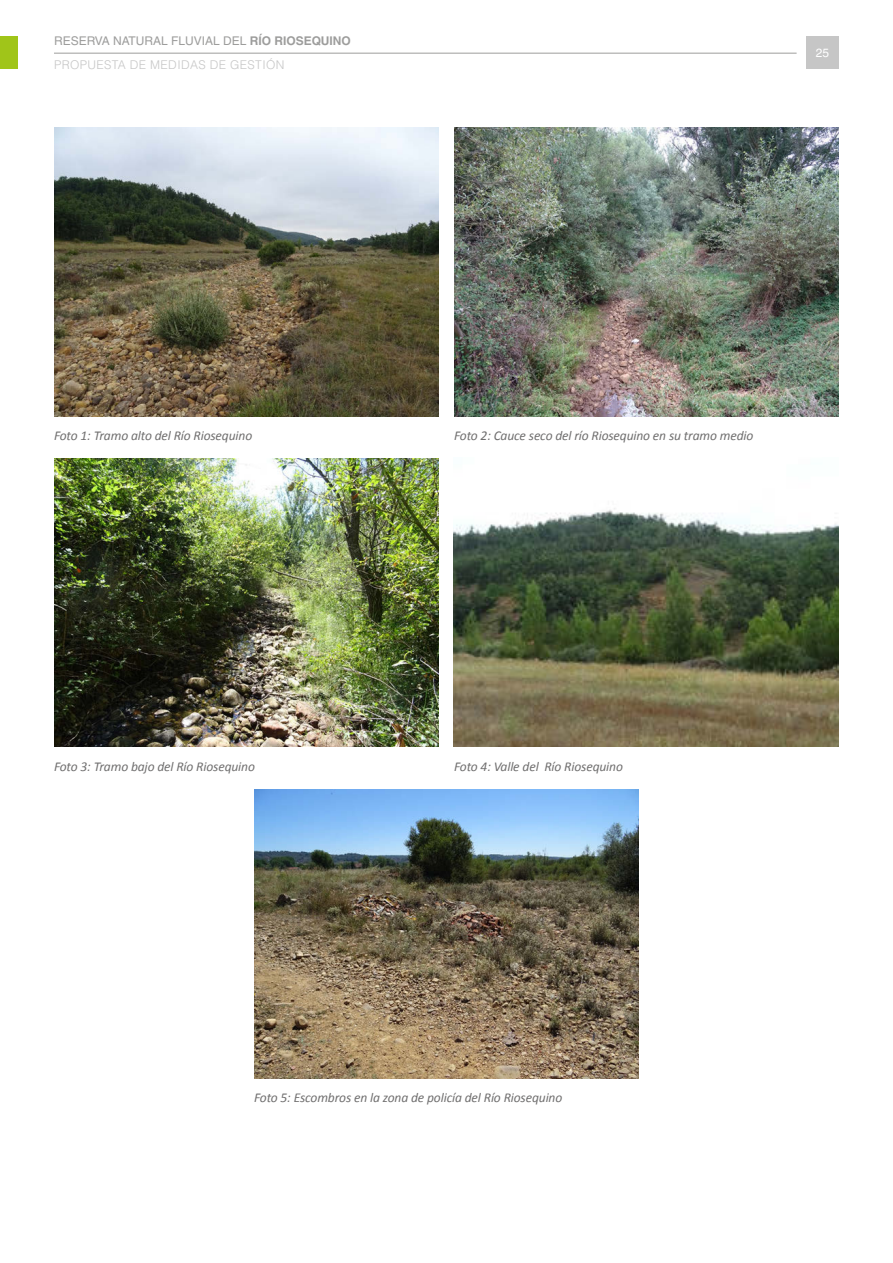
<style>
.page{position:relative;width:893px;height:1263px;background:#fff}
.page>*{position:absolute;margin:0;border:0;box-sizing:border-box;transform-origin:0 0}
.t1{font:italic 13.5px "Calibri";letter-spacing:-.01em;color:#706f6f}
.t2{font:300 12px/24.5px "Helvetica LT Std";letter-spacing:.03em;color:#c6c6c6}
.t3{font:12px "Helvetica LT Std";color:#fff}
.s1{font-weight:400;color:#9d9d9c}
.s2{font-weight:700;color:#9d9d9c}
</style>
<div class="page">
<hr style="left:54px;top:53px;width:743px;height:1px;background:#9d9d9c">
<div style="left:0;top:36px;width:18px;height:33px;background:#a0c519"></div>
<div style="left:806px;top:36px;width:33px;height:33px;background:#c6c6c6"></div>
<img style="left:54px;top:128px;width:385px;height:288px">
<img style="left:454px;top:128px;width:385px;height:288px">
<img style="left:54px;top:458px;width:385px;height:288px">
<img style="left:254px;top:790px;width:385px;height:288px">
<img style="left:454px;top:508px;width:385px;height:238px">
<p class="t2" style="left:54px;top:28px;width:298px"><span class="s1">RESERVA NATURAL FLUVIAL DEL</span> <span class="s2">RÍO RIOSEQUINO<br></span>PROPUESTA DE MEDIDAS DE GESTIÓN</p>
<p class="t3" style="left:816px;top:46px;width:15px">25</p>
<p class="t1" style="left:54px;top:427px;width:200px">Foto 1: Tramo alto del Río Riosequino</p>
<p class="t1" style="left:54px;top:758px;width:202px">Foto 3: Tramo bajo del Río Riosequino</p>
<p class="t1" style="left:454px;top:427px;width:301px">Foto 2: Cauce seco del río Riosequino en su tramo medio</p>
<p class="t1" style="left:454px;top:758px;width:170px">Foto 4: Valle del Río Riosequino</p>
<p class="t1" style="left:254px;top:1089px;width:310px">Foto 5: Escombros en la zona de policía del Río Riosequino</p>
</div>
